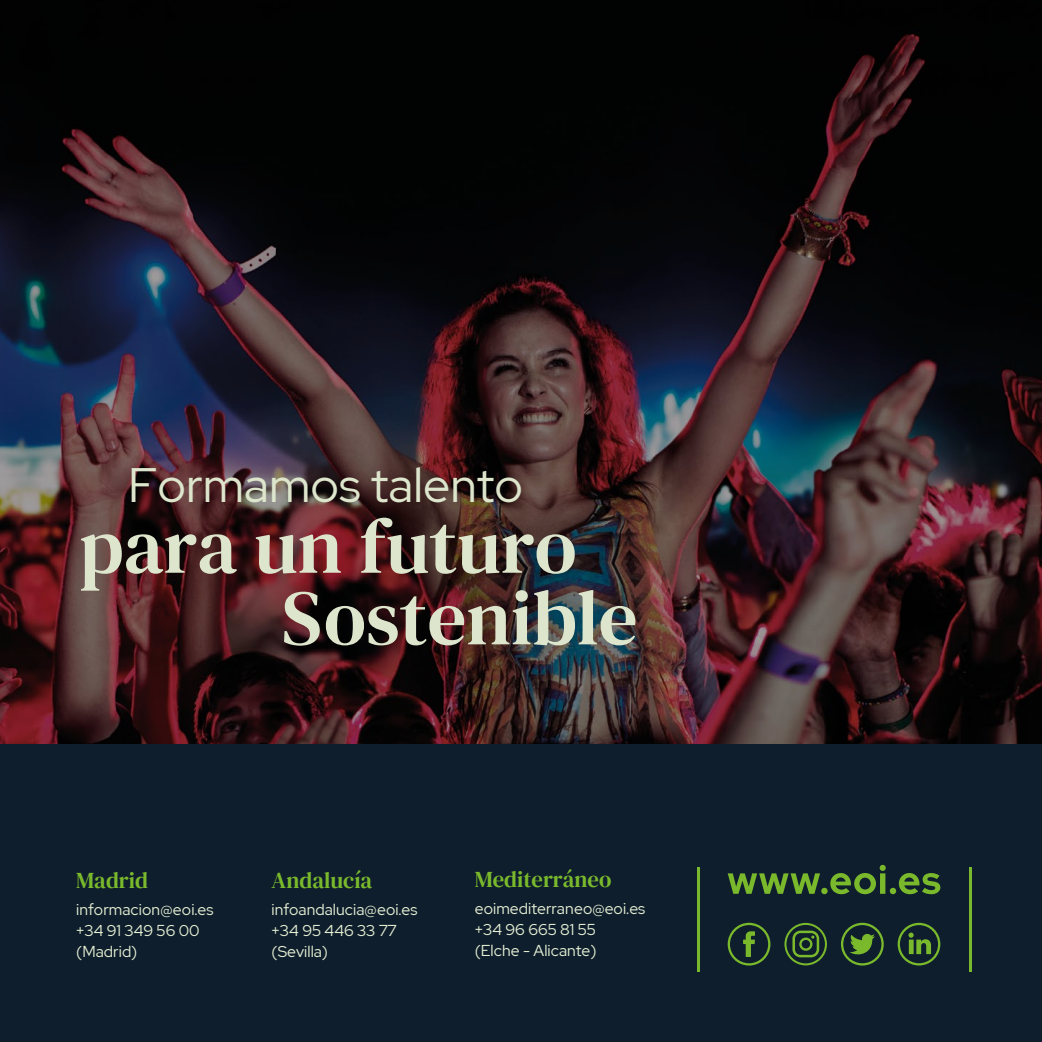
<style>
.page{position:relative;width:1042px;height:1042px;background:#fff}
.page>*{position:absolute;margin:0;border:0;box-sizing:border-box;transform-origin:0 0}
.t1{font:77.52px/71.6px "DM Serif Text";color:#dde6cc}
.t2{font:48.3px "Red Hat Display";color:#dde6cc}
.t3{font:22.75px "DM Serif Text";color:#7ab92c}
.t4{font:15.75px/21px "Red Hat Display";color:#e5efd4}
</style>
<div class="page">
<img style="left:0;top:0;width:1042px;height:744px">
<div style="left:0;top:744px;width:1042px;height:298px;background:#0e1e2c"></div>
<svg style="left:841px;top:923px;width:43px;height:42px"></svg>
<svg style="left:728px;top:923px;width:42px;height:42px"></svg>
<svg style="left:784px;top:923px;width:43px;height:42px"></svg>
<svg style="left:897px;top:923px;width:43px;height:42px"></svg>
<hr style="left:969px;top:868px;width:2px;height:104px;background:#7ab92c">
<hr style="left:697px;top:868px;width:2px;height:104px;background:#7ab92c">
<svg style="left:728px;top:865px;width:212px;height:29px"></svg>
<h2 class="t2" style="left:128px;top:454px;width:396px">Formamos talento</h2>
<h1 class="t1" style="left:282px;top:511px;width:357px;text-indent:-202px">para un futuro<br>Sostenible</h1>
<h3 class="t3" style="left:76px;top:867px;width:73px">Madrid</h3>
<p class="t4" style="left:76px;top:898px;width:139px">informacion@eoi.es +34 91 349 56 00 (Madrid)</p>
<h3 class="t3" style="left:272px;top:867px;width:102px">Andalucía</h3>
<p class="t4" style="left:272px;top:898px;width:147px">infoandalucia@eoi.es +34 95 446 33 77 (Sevilla)</p>
<h3 class="t3" style="left:475px;top:866px;width:138px">Mediterráneo</h3>
<p class="t4" style="left:475px;top:898px;width:172px">eoimediterraneo@eoi.es +34 96 665 81 55<br>(Elche - Alicante)</p>
</div>
